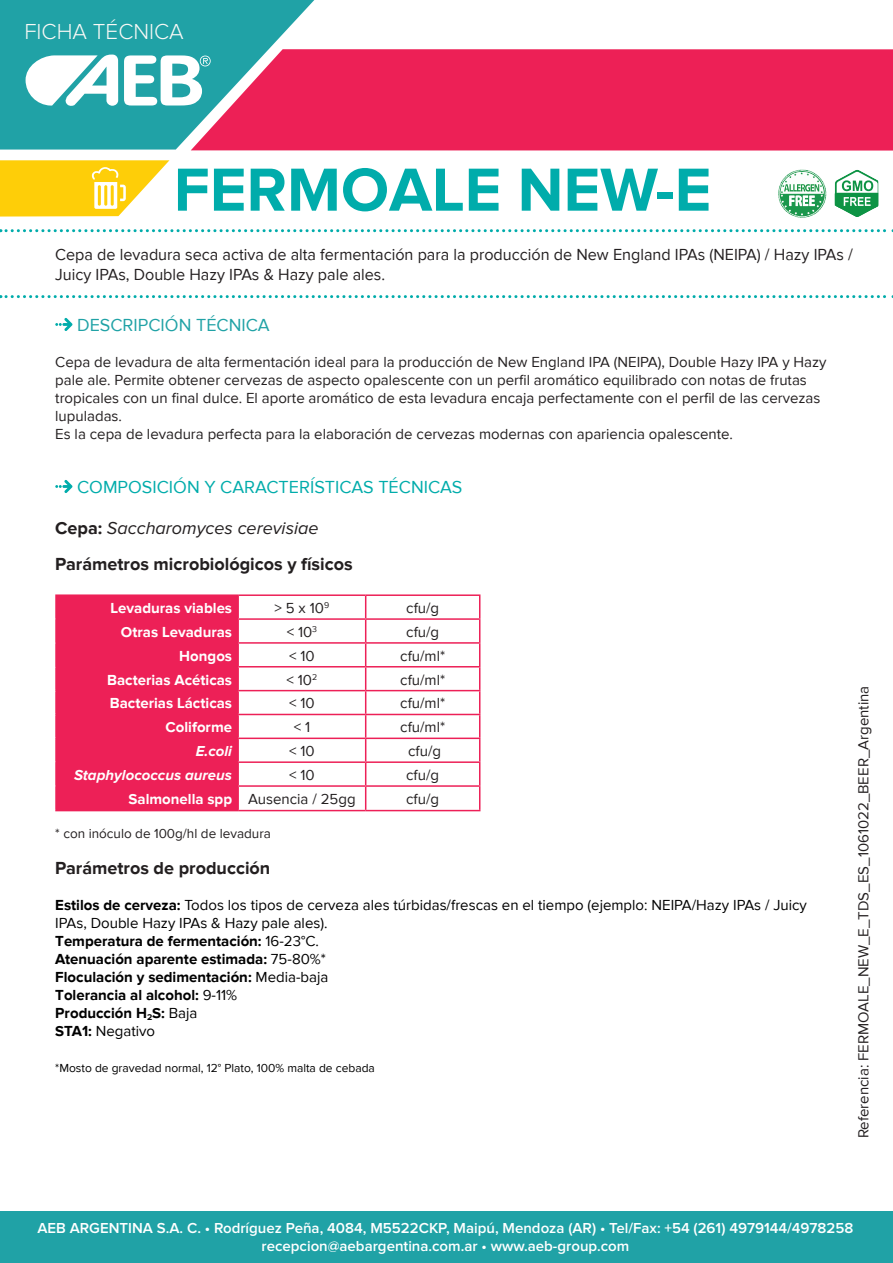
<style>
.page{position:relative;width:893px;height:1263px;background:#fff}
.page>*{position:absolute;margin:0;border:0;box-sizing:border-box;transform-origin:0 0}
.t1{font:700 63px "Proxima Nova";color:#00acab}
.t2{font:300 22.5px "Proxima Nova";color:#f9f9f6}
.t3{font:700 18px/36px "Proxima Nova";color:#231f20}
.t4{font:18px "Proxima Nova";color:#00acab}
.t5{font:18px "Proxima Nova";color:#20a2a6}
.t6{font:16.5px/19.8px "Proxima Nova";color:#231f20}
.t7{font:15px/18px "Proxima Nova";color:#231f20}
.t8{font:15px/18px "Proxima Nova";color:#000}
.t9{font:600 15px/18px "Proxima Nova";color:#fff;text-align:center}
.t10{font:700 15px "Proxima Nova";color:#fff}
.t11{font:italic 700 15px "Proxima Nova";color:#fff}
.t12{font:13.5px "Proxima Nova";color:#231f20}
.t13{font:12px "Proxima Nova";color:#000}
.s1{font-weight:400;font-style:italic}
.s2{font-weight:400;color:#231f20}
.s3{font-weight:700}
</style>
<div class="page">
<div style="left:1px;top:1210px;width:892px;height:53px;background:#20a2a6"></div>
<div style="left:0;top:0;width:315px;height:150px;background:#20a2a6"></div>
<svg style="left:191px;top:49px;width:702px;height:102px;background:#e72a5d"></svg>
<svg style="left:26px;top:55px;width:185px;height:52px"></svg>
<svg style="left:0;top:229px;width:893px;height:3px"></svg>
<svg style="left:0;top:295px;width:893px;height:3px"></svg>
<svg style="left:0;top:160px;width:169px;height:57px"></svg>
<svg style="left:55px;top:318px;width:17px;height:13px"></svg>
<svg style="left:55px;top:480px;width:17px;height:13px"></svg>
<div style="left:57px;top:596px;width:180px;height:214px;background:#ed2057"></div>
<hr style="left:55px;top:594px;width:183px;height:2px;background:#ed2057">
<hr style="left:55px;top:596px;width:2px;height:22px;background:#ed2057">
<hr style="left:366px;top:594px;width:114px;height:2px;background:#ed2057">
<hr style="left:55px;top:787px;width:2px;height:23px;background:#ed2057">
<hr style="left:55px;top:810px;width:183px;height:1px;background:#ed2057">
<hr style="left:366px;top:810px;width:114px;height:1px;background:#ed2057">
<hr style="left:55px;top:618px;width:183px;height:2px;background:#ed2057">
<hr style="left:55px;top:620px;width:2px;height:22px;background:#ed2057">
<hr style="left:238px;top:618px;width:128px;height:2px;background:#ed2057">
<hr style="left:366px;top:618px;width:114px;height:2px;background:#ed2057">
<hr style="left:55px;top:763px;width:2px;height:22px;background:#ed2057">
<hr style="left:55px;top:785px;width:183px;height:2px;background:#ed2057">
<hr style="left:238px;top:785px;width:128px;height:2px;background:#ed2057">
<hr style="left:366px;top:785px;width:114px;height:2px;background:#ed2057">
<hr style="left:55px;top:642px;width:183px;height:2px;background:#ed2057">
<hr style="left:55px;top:644px;width:2px;height:22px;background:#ed2057">
<hr style="left:238px;top:642px;width:128px;height:2px;background:#ed2057">
<hr style="left:366px;top:642px;width:114px;height:2px;background:#ed2057">
<hr style="left:55px;top:739px;width:2px;height:22px;background:#ed2057">
<hr style="left:55px;top:761px;width:183px;height:2px;background:#ed2057">
<hr style="left:238px;top:761px;width:128px;height:2px;background:#ed2057">
<hr style="left:366px;top:761px;width:114px;height:2px;background:#ed2057">
<hr style="left:55px;top:666px;width:183px;height:1px;background:#ed2057">
<hr style="left:55px;top:667px;width:2px;height:23px;background:#ed2057">
<hr style="left:238px;top:666px;width:128px;height:1px;background:#ed2057">
<hr style="left:366px;top:666px;width:114px;height:1px;background:#ed2057">
<hr style="left:55px;top:715px;width:2px;height:22px;background:#ed2057">
<hr style="left:55px;top:737px;width:183px;height:2px;background:#ed2057">
<hr style="left:238px;top:737px;width:128px;height:2px;background:#ed2057">
<hr style="left:366px;top:737px;width:114px;height:2px;background:#ed2057">
<hr style="left:55px;top:690px;width:183px;height:1px;background:#ed2057">
<hr style="left:55px;top:691px;width:2px;height:23px;background:#ed2057">
<hr style="left:238px;top:690px;width:128px;height:1px;background:#ed2057">
<hr style="left:366px;top:690px;width:114px;height:1px;background:#ed2057">
<svg style="left:479px;top:596px;width:1px;height:214px"></svg>
<hr style="left:55px;top:714px;width:183px;height:1px;background:#ed2057">
<hr style="left:238px;top:714px;width:128px;height:1px;background:#ed2057">
<hr style="left:366px;top:714px;width:114px;height:1px;background:#ed2057">
<hr style="left:238px;top:594px;width:128px;height:2px;background:#ed2057">
<hr style="left:237px;top:596px;width:2px;height:22px;background:#ed2057">
<hr style="left:237px;top:620px;width:2px;height:22px;background:#ed2057">
<hr style="left:237px;top:644px;width:2px;height:22px;background:#ed2057">
<hr style="left:237px;top:667px;width:2px;height:23px;background:#ed2057">
<hr style="left:237px;top:691px;width:2px;height:23px;background:#ed2057">
<hr style="left:237px;top:715px;width:2px;height:22px;background:#ed2057">
<hr style="left:237px;top:739px;width:2px;height:22px;background:#ed2057">
<hr style="left:237px;top:763px;width:2px;height:22px;background:#ed2057">
<hr style="left:237px;top:787px;width:2px;height:23px;background:#ed2057">
<svg style="left:365px;top:596px;width:1px;height:214px"></svg>
<hr style="left:238px;top:810px;width:128px;height:1px;background:#ed2057">
<svg style="left:835px;top:170px;width:43px;height:47px"></svg>
<svg style="left:778px;top:169px;width:49px;height:49px"></svg>
<h2 class="t2" style="left:24px;top:21px;width:161px">FICHA TÉCNICA</h2>
<h1 class="t1" style="left:174px;top:154px;width:539px">FERMOALE NEW-E</h1>
<p class="t6" style="left:55px;top:245px;width:799px">Cepa de levadura seca activa de alta fermentación para la producción de New England IPAs (NEIPA) / Hazy IPAs /<br>Juicy IPAs, Double Hazy IPAs &amp; Hazy pale ales.</p>
<p class="t5" style="left:77px;top:315px;width:194px">DESCRIPCIÓN TÉCNICA</p>
<p class="t7" style="left:55px;top:353px;width:773px">Cepa de levadura de alta fermentación ideal para la producción de New England IPA (NEIPA), Double Hazy IPA y Hazy pale ale. Permite obtener cervezas de aspecto opalescente con un perfil aromático equilibrado con notas de frutas tropicales con un final dulce. El aporte aromático de esta levadura encaja perfectamente con el perfil de las cervezas lupuladas.<br>Es la cepa de levadura perfecta para la elaboración de cervezas modernas con apariencia opalescente.</p>
<p class="t4" style="left:77px;top:477px;width:387px">COMPOSICIÓN Y CARACTERÍSTICAS TÉCNICAS</p>
<p class="t3" style="left:55px;top:511px;width:299px">Cepa: <span class="s1">Saccharomyces cerevisiae<br></span>Parámetros microbiológicos y físicos</p>
<p class="t10" style="left:111px;top:599px;width:123px">Levaduras viables</p>
<p class="t7" style="left:275px;top:599px;width:56px">&gt; 5 x 10<sup>9</sup></p>
<p class="t7" style="left:406px;top:599px;width:34px">cfu/g</p>
<p class="t10" style="left:121px;top:623px;width:113px">Otras Levaduras</p>
<p class="t7" style="left:287px;top:623px;width:32px">&lt; 10<sup>3</sup></p>
<p class="t7" style="left:406px;top:623px;width:34px">cfu/g</p>
<p class="t10" style="left:179px;top:647px;width:54px">Hongos</p>
<p class="t7" style="left:289px;top:647px;width:27px">&lt; 10</p>
<p class="t7" style="left:400px;top:647px;width:46px">cfu/ml*</p>
<p class="t10" style="left:107px;top:671px;width:126px">Bacterias Acéticas</p>
<p class="t7" style="left:287px;top:671px;width:32px">&lt; 10<sup>2</sup></p>
<p class="t7" style="left:400px;top:671px;width:46px">cfu/ml*</p>
<p class="t10" style="left:110px;top:695px;width:124px">Bacterias Lácticas</p>
<p class="t7" style="left:289px;top:695px;width:27px">&lt; 10</p>
<p class="t7" style="left:400px;top:695px;width:46px">cfu/ml*</p>
<p class="t10" style="left:166px;top:719px;width:68px">Coliforme</p>
<p class="t7" style="left:294px;top:718px;width:18px">&lt; 1</p>
<p class="t7" style="left:400px;top:718px;width:46px">cfu/ml*</p>
<p class="t11" style="left:196px;top:744px;width:38px">E.coli</p>
<p class="t7" style="left:289px;top:742px;width:27px">&lt; 10</p>
<p class="t7" style="left:408px;top:742px;width:34px">cfu/g</p>
<p class="t11" style="left:74px;top:768px;width:159px">Staphylococcus aureus</p>
<p class="t7" style="left:289px;top:766px;width:27px">&lt; 10</p>
<p class="t7" style="left:406px;top:766px;width:34px">cfu/g</p>
<p class="t10" style="left:129px;top:790px;width:229px">Salmonella spp <span class="s2">Ausencia / 25gg</span></p>
<p class="t7" style="left:406px;top:790px;width:34px">cfu/g</p>
<p class="t12" style="left:55px;top:826px;width:217px">* con inóculo de 100g/hl de levadura</p>
<p class="t3" style="left:55px;top:851px;width:217px">Parámetros de producción</p>
<p class="t8" style="left:55px;top:896px;width:753px"><span class="s3">Estilos de cerveza:</span> Todos los tipos de cerveza ales túrbidas/frescas en el tiempo (ejemplo: NEIPA/Hazy IPAs / Juicy IPAs, Double Hazy IPAs &amp; Hazy pale ales).<br><span class="s3">Temperatura de fermentación:</span> 16-23°C.<br><span class="s3">Atenuación aparente estimada:</span> 75-80%*<br><span class="s3">Floculación y sedimentación:</span> Media-baja<br><span class="s3">Tolerancia al alcohol:</span> 9-11%<br><span class="s3">Producción H</span><sub>2</sub><span class="s3">S:</span> Baja<br><span class="s3">STA1:</span> Negativo</p>
<p class="t13" style="left:55px;top:1061px;width:321px">*Mosto de gravedad normal, 12° Plato, 100% malta de cebada</p>
<p class="t7" style="left:855px;top:1138px;width:454px;rotate:-90deg">Referencia: FERMOALE_NEW_E_TDS_ES_1061022_BEER_Argentina</p>
<p class="t9" style="left:37px;top:1220px;width:817px">AEB ARGENTINA S.A. C. • Rodríguez Peña, 4084, M5522CKP, Maipú, Mendoza (AR) • Tel/Fax: +54 (261) 4979144/4978258 recepcion@aebargentina.com.ar • www.aeb-group.com</p>
</div>
